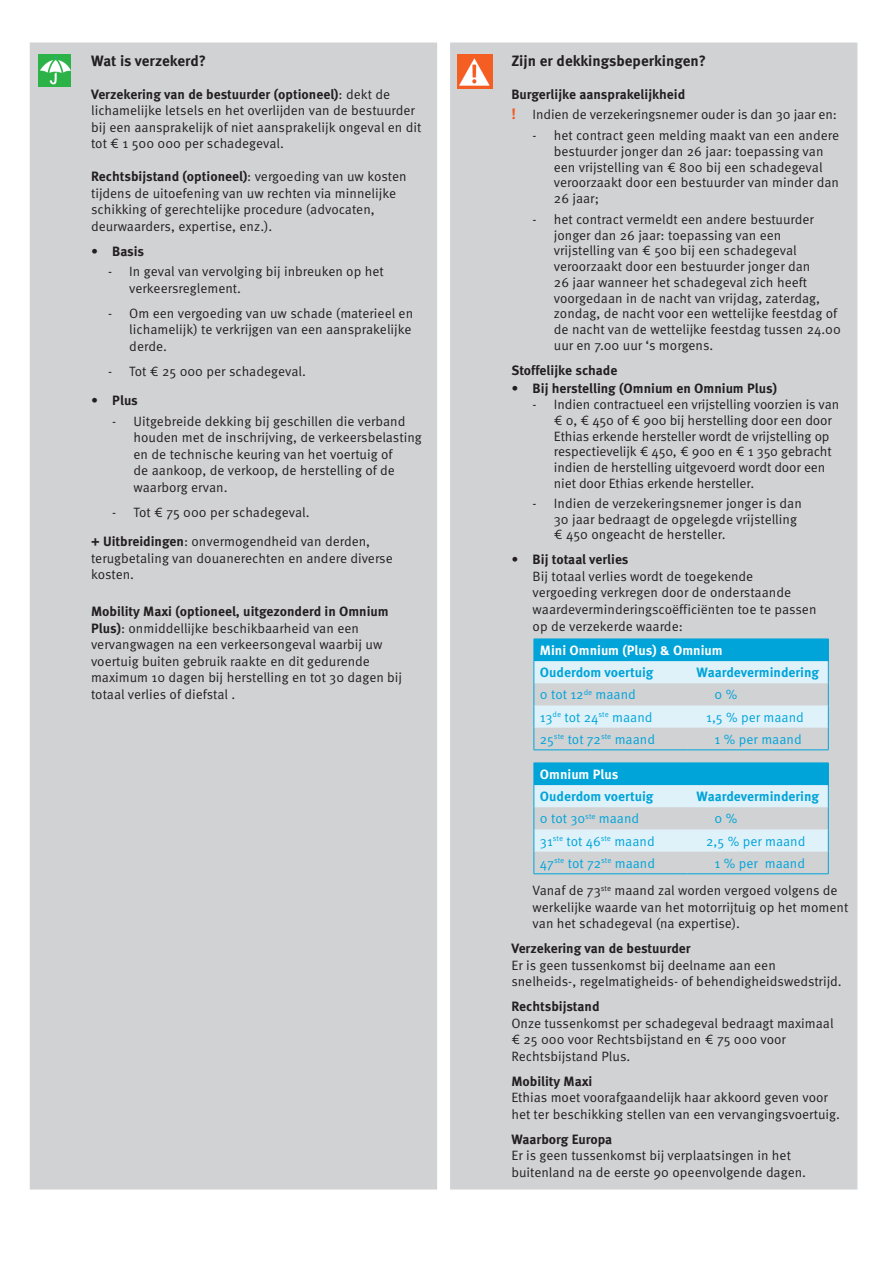
<style>
.page{position:relative;width:893px;height:1263px;background:#fff}
.page>*{position:absolute;margin:0;border:0;box-sizing:border-box;transform-origin:0 0}
.Gewone_tekst{font:700 15px "Meta Pro";color:#231f20}
.Gewone_tekst-2{font:13.5px/16.5px "Meta Pro Norm";color:#231f20}
.Gewone_tekst-3{font:700 13.5px "Meta Pro";color:#231f20}
.Gewone_tekst-4{font:13.5px "Meta Pro Norm";color:#00a4d9}
.Gewone_tekst-5{font:700 13.5px "Meta Pro";color:#00a4d9}
.Gewone_tekst-6{font:700 13.5px "Meta Pro";color:#fff}
.s1{font-family:"Meta Pro";font-weight:700}
.s2{font-family:"Meta Pro Norm";font-weight:400}
.s3{font-family:"Meta Pro";font-weight:700;font-size:15px;color:#f15921}
</style>
<div class="page">
<div style="left:30px;top:43px;width:827px;height:1146px;background:#d1d2d4"></div>
<img style="left:458px;top:54px;width:35px;height:35px">
<img style="left:39px;top:54px;width:31px;height:32px">
<svg style="left:534px;top:639px;width:295px;height:111px;background:#abd5e3"></svg>
<hr style="left:534px;top:750px;width:153px;height:1px;background:#00a4d9">
<hr style="left:687px;top:750px;width:141px;height:1px;background:#00a4d9">
<svg style="left:534px;top:763px;width:295px;height:110px;background:#acd5e3"></svg>
<hr style="left:534px;top:873px;width:153px;height:1px;background:#00a4d9">
<hr style="left:687px;top:873px;width:141px;height:1px;background:#00a4d9">
<p class="Gewone_tekst" style="left:91px;top:49px;width:116px">Wat is verzekerd?</p>
<p class="Gewone_tekst-2" style="left:91px;top:85px;width:332px"><span class="s1">Verzekering van de bestuurder (optioneel)</span>: dekt de lichamelijke letsels en het overlijden van de bestuurder bij een aansprakelijk of niet aansprakelijk ongeval en dit tot € 1 500 000 per schadegeval.</p>
<p class="Gewone_tekst-2" style="left:91px;top:167px;width:317px"><span class="s1">Rechtsbijstand (optioneel)</span>: vergoeding van uw kosten tijdens de uitoefening van uw rechten via minnelijke schikking of gerechtelijke procedure (advocaten, deurwaarders, expertise, enz.).</p>
<p class="Gewone_tekst-3" style="left:91px;top:240px;width:55px"><span class="s2">•</span> Basis</p>
<p class="Gewone_tekst-2" style="left:129px;top:262px;width:256px;text-indent:-21px">- In geval van vervolging bij inbreuken op het verkeersreglement.</p>
<p class="Gewone_tekst-2" style="left:129px;top:304px;width:285px;text-align:justify;text-indent:-21px">- Om een vergoeding van uw schade (materieel en lichamelijk) te verkrijgen van een aansprakelijke derde.</p>
<p class="Gewone_tekst-2" style="left:108px;top:362px;width:199px">- Tot € 25 000 per schadegeval.</p>
<p class="Gewone_tekst-3" style="left:91px;top:390px;width:48px"><span class="s2">•</span> Plus</p>
<p class="Gewone_tekst-2" style="left:134px;top:412px;width:290px;text-indent:-21px">- Uitgebreide dekking bij geschillen die verband houden met de inschrijving, de verkeersbelasting en de technische keuring van het voertuig of<br>de aankoop, de verkoop, de herstelling of de waarborg ervan.</p>
<p class="Gewone_tekst-2" style="left:112px;top:503px;width:199px">- Tot € 75 000 per schadegeval.</p>
<p class="Gewone_tekst-2" style="left:91px;top:532px;width:303px"><span class="s1">+ Uitbreidingen</span>: onvermogendheid van derden, terugbetaling van douanerechten en andere diverse kosten.</p>
<p class="Gewone_tekst-2" style="left:91px;top:603px;width:313px"><span class="s1">Mobility Maxi (optioneel, uitgezonderd in Omnium Plus)</span>: onmiddellijke beschikbaarheid van een vervangwagen na een verkeersongeval waarbij uw voertuig buiten gebruik raakte en dit gedurende maximum 10 dagen bij herstelling en tot 30 dagen bij totaal verlies of diefstal .</p>
<p class="Gewone_tekst" style="left:511px;top:49px;width:196px">Zijn er dekkingsbeperkingen?</p>
<p class="Gewone_tekst-3" style="left:511px;top:83px;width:175px">Burgerlijke aansprakelijkheid</p>
<p class="Gewone_tekst-2" style="left:511px;top:105px;width:327px"><span class="s3">!</span> Indien de verzekeringsnemer ouder is dan 30 jaar en:</p>
<p class="Gewone_tekst-2" style="left:554px;top:127px;width:287px;line-height:15.8px;text-indent:-21px">- het contract geen melding maakt van een andere bestuurder jonger dan 26 jaar: toepassing van een vrijstelling van € 800 bij een schadegeval veroorzaakt door een bestuurder van minder dan 26 jaar;</p>
<p class="Gewone_tekst-2" style="left:554px;top:210px;width:288px;line-height:15.8px;text-indent:-21px">- het contract vermeldt een andere bestuurder jonger dan 26 jaar: toepassing van een vrijstelling van € 500 bij een schadegeval veroorzaakt door een bestuurder jonger dan<br>26 jaar wanneer het schadegeval zich heeft voorgedaan in de nacht van vrijdag, zaterdag, zondag, de nacht voor een wettelijke feestdag of de nacht van de wettelijke feestdag tussen 24.00 uur en 7.00 uur ‘s morgens.</p>
<p class="Gewone_tekst-3" style="left:511px;top:360px;width:108px">Stoffelijke schade</p>
<p class="Gewone_tekst-3" style="left:511px;top:378px;width:267px"><span class="s2">•</span> Bij herstelling (Omnium en Omnium Plus)</p>
<p class="Gewone_tekst-2" style="left:554px;top:396px;width:287px;line-height:15.8px;text-indent:-21px">- Indien contractueel een vrijstelling voorzien is van € 0, € 450 of € 900 bij herstelling door een door Ethias erkende hersteller wordt de vrijstelling op respectievelijk € 450, € 900 en € 1 350 gebracht indien de herstelling uitgevoerd wordt door een niet door Ethias erkende hersteller.</p>
<p class="Gewone_tekst-2" style="left:554px;top:494px;width:249px;line-height:15.8px;text-indent:-21px">- Indien de verzekeringsnemer jonger is dan<br>30 jaar bedraagt de opgelegde vrijstelling € 450 ongeacht de hersteller.</p>
<p class="Gewone_tekst-3" style="left:511px;top:549px;width:119px"><span class="s2">•</span> Bij totaal verlies</p>
<p class="Gewone_tekst-2" style="left:533px;top:567px;width:285px">Bij totaal verlies wordt de toegekende vergoeding verkregen door de onderstaande waardeverminderingscoëfficiënten toe te passen op de verzekerde waarde:</p>
<p class="Gewone_tekst-6" style="left:540px;top:640px;width:184px">Mini Omnium (Plus) &amp; Omnium</p>
<p class="Gewone_tekst-5" style="left:540px;top:662px;width:115px">Ouderdom voertuig</p>
<p class="Gewone_tekst-5" style="left:696px;top:662px;width:124px">Waardevermindering</p>
<p class="Gewone_tekst-4" style="left:540px;top:685px;width:98px">0 tot 12<sup>de</sup> maand</p>
<p class="Gewone_tekst-4" style="left:715px;top:685px;width:24px">0 %</p>
<p class="Gewone_tekst-4" style="left:540px;top:707px;width:114px">13<sup>de</sup> tot 24<sup>ste</sup> maand</p>
<p class="Gewone_tekst-4" style="left:706px;top:707px;width:99px">1,5 % per maand</p>
<p class="Gewone_tekst-4" style="left:540px;top:729px;width:117px">25<sup>ste</sup> tot 72<sup>ste</sup> maand</p>
<p class="Gewone_tekst-4" style="left:715px;top:729px;width:89px">1 % per maand</p>
<p class="Gewone_tekst-6" style="left:540px;top:764px;width:80px">Omnium Plus</p>
<p class="Gewone_tekst-5" style="left:540px;top:786px;width:115px">Ouderdom voertuig</p>
<p class="Gewone_tekst-5" style="left:696px;top:786px;width:124px">Waardevermindering</p>
<p class="Gewone_tekst-4" style="left:540px;top:808px;width:101px">0 tot 30<sup>ste</sup> maand</p>
<p class="Gewone_tekst-4" style="left:715px;top:808px;width:24px">0 %</p>
<p class="Gewone_tekst-4" style="left:540px;top:831px;width:116px">31<sup>ste</sup> tot 46<sup>ste</sup> maand</p>
<p class="Gewone_tekst-4" style="left:706px;top:831px;width:101px">2,5 % per maand</p>
<p class="Gewone_tekst-4" style="left:540px;top:853px;width:117px">47<sup>ste</sup> tot 72<sup>ste</sup> maand</p>
<p class="Gewone_tekst-4" style="left:715px;top:853px;width:92px">1 % per maand</p>
<p class="Gewone_tekst-2" style="left:533px;top:881px;width:317px">Vanaf de 73<sup>ste</sup> maand zal worden vergoed volgens de werkelijke waarde van het motorrijtuig op het moment van het schadegeval (na expertise).</p>
<p class="Gewone_tekst-3" style="left:511px;top:938px;width:181px">Verzekering van de bestuurder</p>
<p class="Gewone_tekst-2" style="left:511px;top:956px;width:332px">Er is geen tussenkomst bij deelname aan een snelheids-, regelmatigheids- of behendigheidswedstrijd.</p>
<p class="Gewone_tekst-3" style="left:511px;top:996px;width:90px">Rechtsbijstand</p>
<p class="Gewone_tekst-2" style="left:511px;top:1014px;width:324px">Onze tussenkomst per schadegeval bedraagt maximaal € 25 000 voor Rechtsbijstand en € 75 000 voor<br>Rechtsbijstand Plus.</p>
<p class="Gewone_tekst-3" style="left:511px;top:1070px;width:83px">Mobility Maxi</p>
<p class="Gewone_tekst-2" style="left:511px;top:1088px;width:330px">Ethias moet voorafgaandelijk haar akkoord geven voor het ter beschikking stellen van een vervangingsvoertuig.</p>
<p class="Gewone_tekst-3" style="left:511px;top:1128px;width:102px">Waarborg Europa</p>
<p class="Gewone_tekst-2" style="left:511px;top:1146px;width:296px">Er is geen tussenkomst bij verplaatsingen in het buitenland na de eerste 90 opeenvolgende dagen.</p>
</div>
